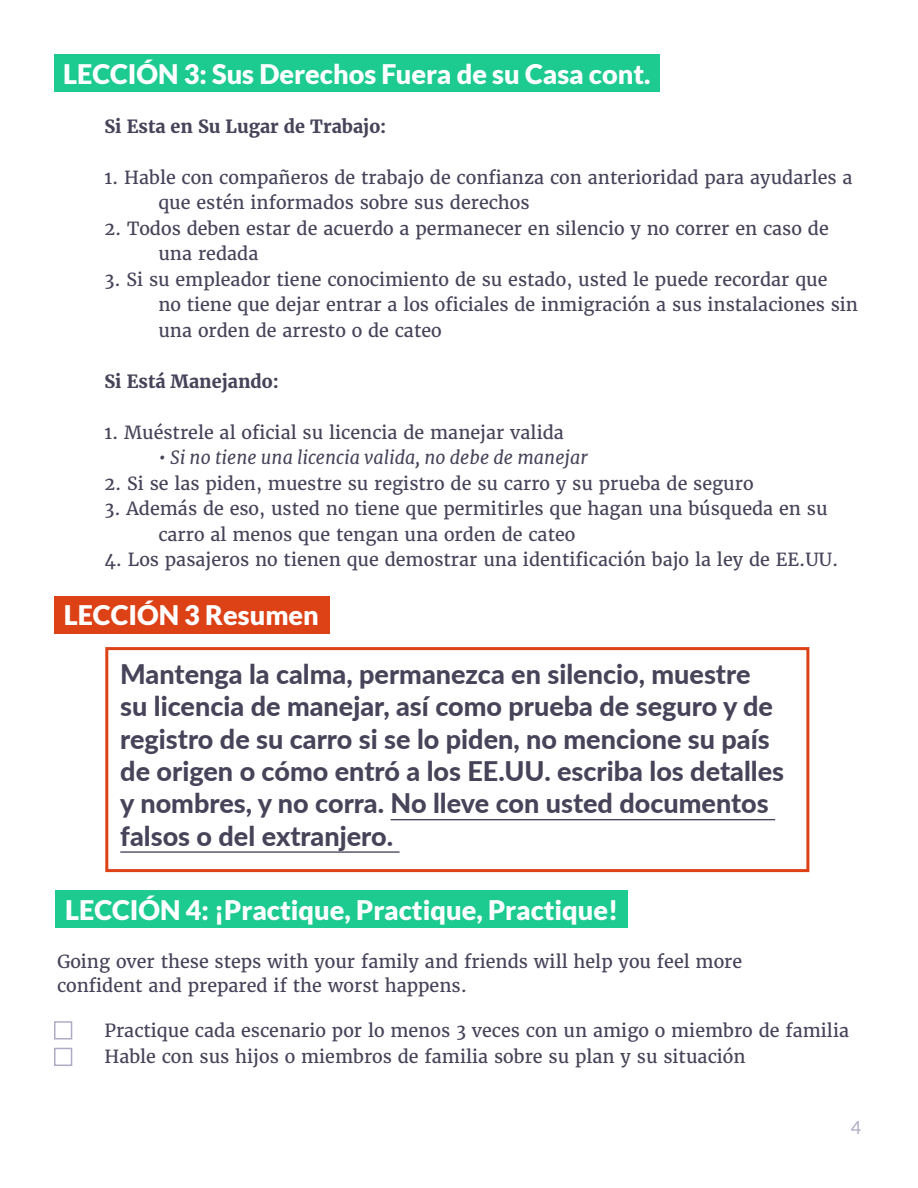
<style>
.page{position:relative;width:918px;height:1188px;background:#fff}
.page>*{position:absolute;margin:0;border:0;box-sizing:border-box;transform-origin:0 0}
.Paragraph_Style_1{font:800 27px/32.4px "Lato";color:#474359}
.title_2{font:900 27px "Lato";color:#fff}
.Paragraph_Style_1-2{font:900 27px "Lato";color:#fff}
.body-bullet{font:18px/25.5px "Merriweather";color:#474359}
.Paragraph_Style_1-3{font:18px/24px "Merriweather";color:#474359}
.body-bullet-2{font:italic 18px "Merriweather";color:#474359}
.body-bullet-3{font:700 18px "Merriweather";color:#474359}
.t1{font:18px "Lato";color:#b0abc5}
</style>
<div class="page">
<div style="left:54px;top:54px;width:606px;height:37px;background:#1dcb90"></div>
<hr style="left:391px;top:819px;width:384px;height:1px;background:#474359">
<hr style="left:120px;top:851px;width:280px;height:2px;background:#474359">
<div style="left:105px;top:647px;width:704px;height:225px;border:3px solid #dd4116"></div>
<div style="left:56px;top:891px;width:572px;height:37px;background:#1dcb90"></div>
<div style="left:54px;top:1021px;width:18px;height:19px;border:2px solid #b0abc5"></div>
<div style="left:54px;top:1048px;width:18px;height:18px;border:2px solid #b0abc5"></div>
<div style="left:54px;top:596px;width:275px;height:37px;background:#dd4116"></div>
<p class="title_2" style="left:63px;top:58px;width:589px">LECCIÓN 3: Sus Derechos Fuera de su Casa cont.</p>
<p class="body-bullet-3" style="left:104px;top:114px;width:284px">Si Esta en Su Lugar de Trabajo:</p>
<p class="body-bullet" style="left:158px;top:164px;width:696px;text-indent:-54px">1. Hable con compañeros de trabajo de confianza con anterioridad para ayudarles a que estén informados sobre sus derechos</p>
<p class="body-bullet" style="left:158px;top:215px;width:672px;text-indent:-54px">2. Todos deben estar de acuerdo a permanecer en silencio y no correr en caso de una redada</p>
<p class="body-bullet" style="left:158px;top:266px;width:701px;text-indent:-54px">3. Si su empleador tiene conocimiento de su estado, usted le puede recordar que<br>no tiene que dejar entrar a los oficiales de inmigración a sus instalaciones sin una orden de arresto o de cateo</p>
<p class="body-bullet-3" style="left:104px;top:369px;width:176px">Si Está Manejando:</p>
<p class="body-bullet" style="left:104px;top:419px;width:461px">1. Muéstrele al oficial su licencia de manejar valida</p>
<p class="body-bullet-2" style="left:158px;top:446px;width:431px">• Si no tiene una licencia valida, no debe de manejar</p>
<p class="body-bullet" style="left:104px;top:470px;width:651px">2. Si se las piden, muestre su registro de su carro y su prueba de seguro</p>
<p class="body-bullet" style="left:158px;top:496px;width:671px;text-indent:-54px">3. Además de eso, usted no tiene que permitirles que hagan una búsqueda en su carro al menos que tengan una orden de cateo</p>
<p class="body-bullet" style="left:104px;top:547px;width:736px">4. Los pasajeros no tienen que demostrar una identificación bajo la ley de EE.UU.</p>
<p class="Paragraph_Style_1-2" style="left:64px;top:600px;width:257px">LECCIÓN 3 Resumen</p>
<p class="Paragraph_Style_1" style="left:120px;top:657px;width:665px">Mantenga la calma, permanezca en silencio, muestre su licencia de manejar, así como prueba de seguro y de registro de su carro si se lo piden, no mencione su país de origen o cómo entró a los EE.UU. escriba los detalles y nombres, y no corra. No lleve con usted documentos falsos o del extranjero.</p>
<p class="title_2" style="left:65px;top:895px;width:555px">LECCIÓN 4: ¡Practique, Practique, Practique!</p>
<p class="Paragraph_Style_1-3" style="left:57px;top:949px;width:687px">Going over these steps with your family and friends will help you feel more confident and prepared if the worst happens.</p>
<p class="body-bullet" style="left:104px;top:1018px;width:746px">Practique cada escenario por lo menos 3 veces con un amigo o miembro de familia</p>
<p class="body-bullet" style="left:104px;top:1043px;width:643px">Hable con sus hijos o miembros de familia sobre su plan y su situación</p>
<p class="t1" style="left:851px;top:1117px;width:12px">4</p>
</div>
